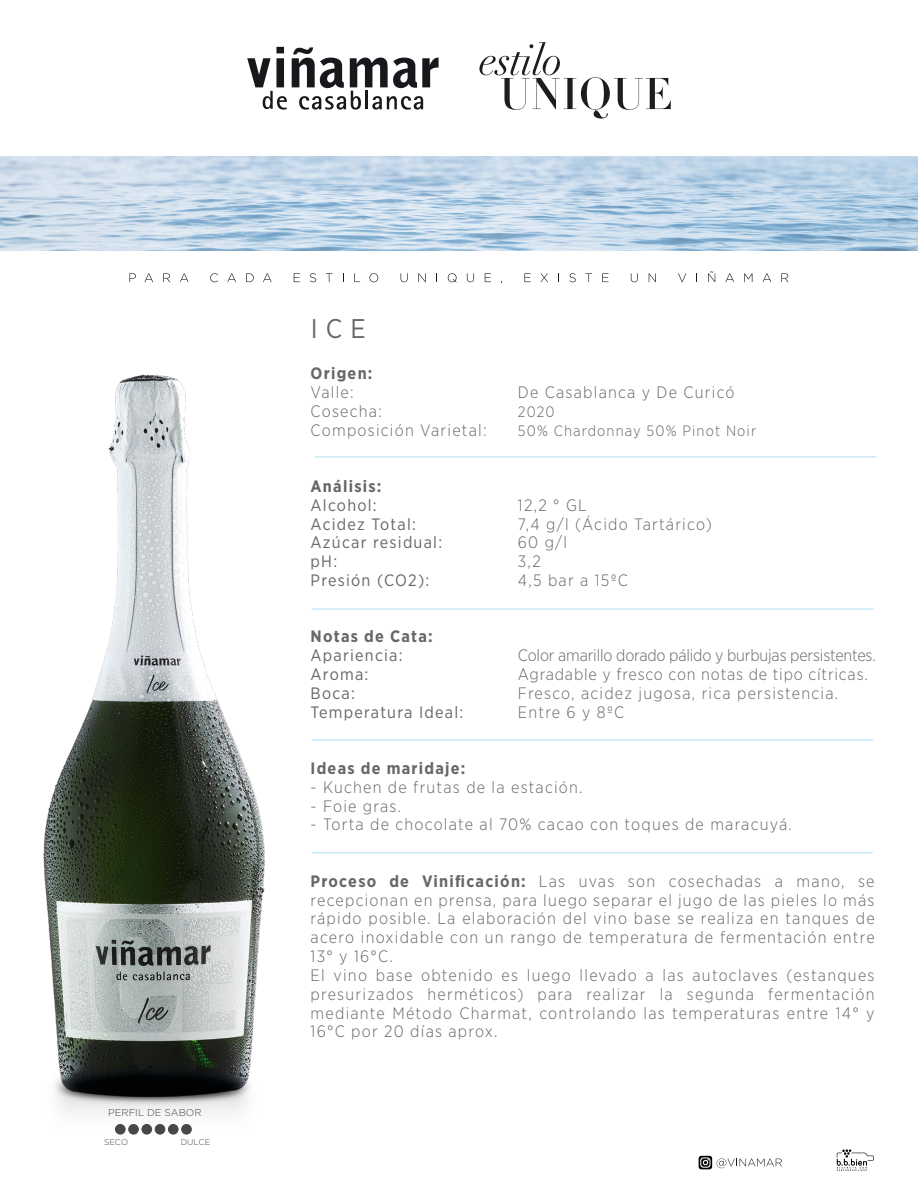
<style>
.page{position:relative;width:918px;height:1188px;background:#fff}
.page>*{position:absolute;margin:0;border:0;box-sizing:border-box;transform-origin:0 0}
.t1{font:27px "Gotham Narrow";color:#676767}
.t2{font:300 16.5px/18.8px "Gotham Narrow";letter-spacing:.075em;color:#676767}
.t3{font:16.5px "Gotham Narrow";letter-spacing:.075em;color:#676767}
.t4{font:300 16.5px "Gotham Narrow";letter-spacing:-.01em;color:#676767}
.t5{font:700 16.5px "Gotham Narrow";letter-spacing:.075em;color:#676767}
.t6{font:300 16.5px "Gotham Narrow";letter-spacing:.05em;color:#676767}
.t7{font:300 15px "Gotham Narrow";letter-spacing:.075em;color:#676767}
.t8{font:300 9.9px "Gotham";color:#474747}
.t9{font:300 8.25px "Gotham";color:#474747}
.s1{font-weight:700}
</style>
<div class="page">
<img style="left:43px;top:374px;width:361px;height:761px">
<hr style="left:311px;top:852px;width:562px;height:1px;background:#afddf6">
<hr style="left:312px;top:609px;width:561px;height:1px;background:#afddf6">
<hr style="left:312px;top:740px;width:561px;height:1px;background:#afddf6">
<hr style="left:315px;top:457px;width:561px;height:1px;background:#afddf6">
<div style="left:115px;top:1124px;width:10px;height:10px;background:#474747;border-radius:50%"></div>
<div style="left:115px;top:1124px;width:10px;height:10px;border:1px solid #474747;border-radius:50%"></div>
<div style="left:129px;top:1124px;width:9px;height:10px;background:#474747;border-radius:50%"></div>
<div style="left:128px;top:1124px;width:11px;height:10px;border:1px solid #474747;border-radius:50%"></div>
<div style="left:142px;top:1124px;width:10px;height:10px;background:#474747;border-radius:50%"></div>
<div style="left:142px;top:1124px;width:10px;height:10px;border:1px solid #474747;border-radius:50%"></div>
<div style="left:155px;top:1124px;width:10px;height:10px;background:#474747;border-radius:50%"></div>
<div style="left:155px;top:1124px;width:10px;height:10px;border:1px solid #474747;border-radius:50%"></div>
<div style="left:168px;top:1124px;width:10px;height:10px;background:#474747;border-radius:50%"></div>
<div style="left:168px;top:1124px;width:10px;height:10px;border:1px solid #474747;border-radius:50%"></div>
<div style="left:182px;top:1124px;width:9px;height:10px;background:#474747;border-radius:50%"></div>
<div style="left:181px;top:1124px;width:11px;height:10px;border:1px solid #474747;border-radius:50%"></div>
<svg style="left:699px;top:1156px;width:83px;height:13px"></svg>
<svg style="left:837px;top:1149px;width:37px;height:22px"></svg>
<svg style="left:247px;top:47px;width:192px;height:63px"></svg>
<svg style="left:479px;top:42px;width:192px;height:77px"></svg>
<img style="left:1px;top:157px;width:917px;height:94px">
<svg style="left:129px;top:273px;width:7px;height:9px"></svg>
<svg style="left:144px;top:273px;width:9px;height:9px"></svg>
<svg style="left:163px;top:273px;width:7px;height:9px"></svg>
<svg style="left:180px;top:273px;width:9px;height:9px"></svg>
<svg style="left:210px;top:273px;width:8px;height:9px"></svg>
<svg style="left:227px;top:273px;width:9px;height:9px"></svg>
<svg style="left:246px;top:273px;width:8px;height:9px"></svg>
<svg style="left:263px;top:273px;width:9px;height:9px"></svg>
<svg style="left:294px;top:273px;width:6px;height:9px"></svg>
<svg style="left:310px;top:273px;width:6px;height:9px"></svg>
<svg style="left:326px;top:273px;width:6px;height:9px"></svg>
<svg style="left:354px;top:273px;width:6px;height:9px"></svg>
<svg style="left:369px;top:273px;width:9px;height:9px"></svg>
<svg style="left:401px;top:273px;width:7px;height:9px"></svg>
<svg style="left:418px;top:273px;width:8px;height:9px"></svg>
<svg style="left:448px;top:273px;width:9px;height:9px"></svg>
<svg style="left:467px;top:273px;width:7px;height:9px"></svg>
<svg style="left:485px;top:273px;width:6px;height:9px"></svg>
<svg style="left:524px;top:273px;width:7px;height:9px"></svg>
<svg style="left:540px;top:273px;width:8px;height:9px"></svg>
<svg style="left:569px;top:273px;width:7px;height:9px"></svg>
<svg style="left:585px;top:273px;width:7px;height:9px"></svg>
<svg style="left:602px;top:273px;width:7px;height:9px"></svg>
<svg style="left:631px;top:273px;width:7px;height:9px"></svg>
<svg style="left:649px;top:273px;width:7px;height:9px"></svg>
<svg style="left:678px;top:273px;width:8px;height:9px"></svg>
<svg style="left:708px;top:271px;width:7px;height:11px"></svg>
<svg style="left:725px;top:273px;width:9px;height:9px"></svg>
<svg style="left:744px;top:273px;width:8px;height:9px"></svg>
<svg style="left:763px;top:273px;width:8px;height:9px"></svg>
<svg style="left:781px;top:273px;width:8px;height:9px"></svg>
<p class="t8" style="left:108px;top:1107px;width:95px">PERFIL DE SABOR</p>
<p class="t9" style="left:104px;top:1138px;width:26px">SECO</p>
<p class="t9" style="left:181px;top:1138px;width:31px">DULCE</p>
<h1 class="t1" style="left:311px;top:312px;width:56px">ICE</h1>
<p class="t5" style="left:311px;top:363px;width:63px">Origen:</p>
<p class="t2" style="left:311px;top:382px;width:45px">Valle:</p>
<p class="t2" style="left:518px;top:382px;width:218px">De Casablanca y De Curicó</p>
<p class="t2" style="left:311px;top:401px;width:73px">Cosecha:</p>
<p class="t7" style="left:518px;top:402px;width:38px">2020</p>
<p class="t2" style="left:311px;top:420px;width:178px">Composición Varietal:</p>
<p class="t7" style="left:518px;top:421px;width:240px">50% Chardonnay 50% Pinot Noir</p>
<p class="t5" style="left:311px;top:476px;width:72px">Análisis:</p>
<p class="t3" style="left:311px;top:495px;width:68px">Alcohol:</p>
<p class="t2" style="left:518px;top:495px;width:70px">12,2 ° GL</p>
<p class="t3" style="left:311px;top:513px;width:107px">Acidez Total:</p>
<p class="t2" style="left:518px;top:514px;width:196px">7,4 g/l (Ácido Tartárico)</p>
<p class="t3" style="left:311px;top:532px;width:133px">Azúcar residual:</p>
<p class="t2" style="left:518px;top:533px;width:51px">60 g/l</p>
<p class="t3" style="left:311px;top:551px;width:28px">pH:</p>
<p class="t2" style="left:518px;top:552px;width:24px">3,2</p>
<p class="t3" style="left:311px;top:570px;width:120px">Presión (CO2):</p>
<p class="t2" style="left:518px;top:570px;width:111px">4,5 bar a 15ºC</p>
<p class="t5" style="left:311px;top:626px;width:124px">Notas de Cata:</p>
<p class="t3" style="left:311px;top:645px;width:93px">Apariencia:</p>
<p class="t4" style="left:518px;top:645px;width:359px">Color amarillo dorado pálido y burbujas persistentes.</p>
<p class="t3" style="left:311px;top:664px;width:59px">Aroma:</p>
<p class="t6" style="left:518px;top:664px;width:351px">Agradable y fresco con notas de tipo cítricas.</p>
<p class="t3" style="left:311px;top:683px;width:46px">Boca:</p>
<p class="t2" style="left:518px;top:683px;width:322px">Fresco, acidez jugosa, rica persistencia.</p>
<p class="t3" style="left:311px;top:702px;width:154px">Temperatura Ideal:</p>
<p class="t2" style="left:518px;top:702px;width:108px">Entre 6 y 8ºC</p>
<p class="t5" style="left:311px;top:758px;width:156px">Ideas de maridaje:</p>
<p class="t2" style="left:311px;top:777px;width:274px">- Kuchen de frutas de la estación.</p>
<p class="t2" style="left:311px;top:796px;width:92px">- Foie gras.</p>
<p class="t2" style="left:311px;top:815px;width:483px">- Torta de chocolate al 70% cacao con toques de maracuyá.</p>
<p class="t2" style="left:311px;top:871px;width:566px"><span class="s1">Proceso de Vinificación:</span> Las uvas son cosechadas a mano, se recepcionan en prensa, para luego separar el jugo de las pieles lo más rápido posible. La elaboración del vino base se realiza en tanques de acero inoxidable con un rango de temperatura de fermentación entre 13° y 16°C.<br>El vino base obtenido es luego llevado a las autoclaves (estanques presurizados herméticos) para realizar la segunda fermentación mediante Método Charmat, controlando las temperaturas entre 14° y 16°C por 20 días aprox.</p>
</div>
